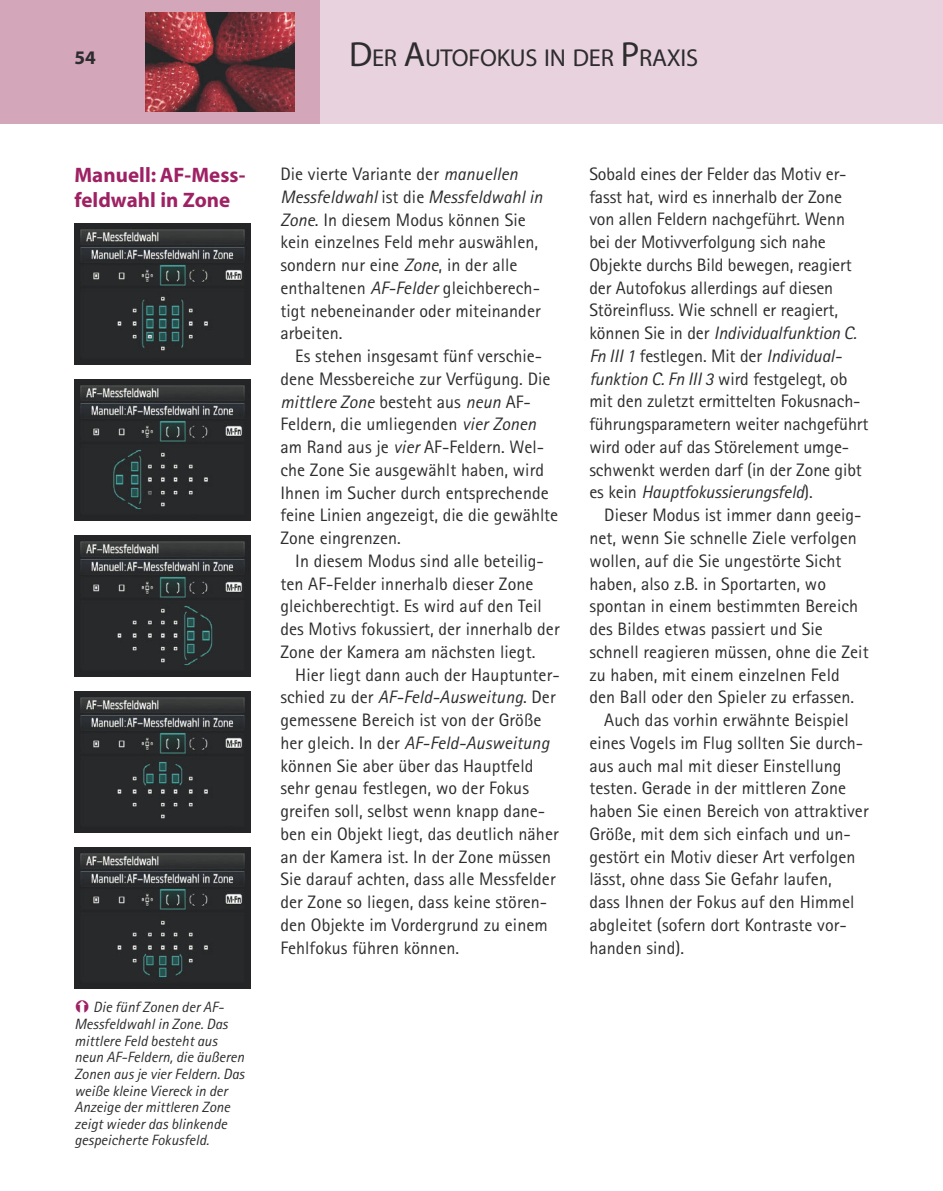
<style>
.page{position:relative;width:943px;height:1191px;background:#fff}
.page>*{position:absolute;margin:0;border:0;box-sizing:border-box;transform-origin:0 0}
.t1{font:24.5px "Myriad";letter-spacing:-.01em;color:#2d2c2e}
.t2{font:700 21px/24.5px "Myriad";color:#9e2263}
.t3{font:700 19.25px "Myriad";color:#2d2c2e}
.t4{font:18.03px/22.8px "Rotis Sans Serif";letter-spacing:.005em;color:#2d2c2e}
.t5{font:italic 14.88px/16.6px "Rotis Sans Serif";color:#2d2c2e}
.s1{font-size:35px}
.s2{font-style:italic}
</style>
<div class="page">
<div style="left:319px;top:0;width:347px;height:124px;background:#e8d2dd"></div>
<div style="left:666px;top:0;width:277px;height:124px;background:#e8d2dd"></div>
<div style="left:0;top:0;width:319px;height:124px;background:#d3a6ba"></div>
<img style="left:145px;top:12px;width:149px;height:99px">
<img style="left:74px;top:224px;width:177px;height:141px">
<img style="left:74px;top:380px;width:177px;height:140px">
<img style="left:74px;top:535px;width:177px;height:141px">
<img style="left:74px;top:691px;width:177px;height:141px">
<img style="left:74px;top:847px;width:177px;height:141px">
<p class="t3" style="left:74px;top:48px;width:23px">54</p>
<h1 class="t1" style="left:349px;top:45px;width:351px"><span class="s1">D</span>ER <span class="s1">A</span>UTOFOKUS IN DER <span class="s1">P</span>RAXIS</h1>
<p class="t2" style="left:74px;top:163px;width:173px">Manuell: AF-Mess&shy;feldwahl in Zone</p>
<p class="t5" style="left:74px;top:999px;width:171px;text-indent:19px">Die fünf Zonen der AF-<br>Messfeldwahl in Zone. Das mittlere Feld besteht aus neun AF-Feldern, die äußeren<br>Zonen aus je vier Feldern. Das weiße kleine Viereck in der<br>Anzeige der mittleren Zone zeigt wieder das blinkende gespeicherte Fokusfeld.</p>
<p class="t4" style="left:280px;top:162px;width:263px">Die vierte Variante der <span class="s2">manuellen<br>Messfeldwahl</span> ist die <span class="s2">Messfeldwahl in<br>Zone</span>. In diesem Modus können Sie kein einzelnes Feld mehr auswählen, sondern nur eine <span class="s2">Zone</span>, in der alle enthaltenen <span class="s2">AF-Felder</span> gleichberech&shy;tigt nebeneinander oder miteinander arbeiten.</p>
<p class="t4" style="left:280px;top:344px;width:279px;text-indent:15px">Es stehen insgesamt fünf verschie&shy;dene Messbereiche zur Verfügung. Die <span class="s2">mittlere Zone</span> besteht aus <span class="s2">neun</span> AF-Feldern, die umliegenden <span class="s2">vier Zonen </span>am Rand aus je <span class="s2">vier</span> AF-Feldern. Wel&shy;che Zone Sie ausgewählt haben, wird Ihnen im Sucher durch entsprechende feine Linien angezeigt, die die gewählte Zone eingrenzen.</p>
<p class="t4" style="left:280px;top:549px;width:281px;text-indent:15px">In diesem Modus sind alle beteilig&shy;ten AF-Felder innerhalb dieser Zone gleichberechtigt. Es wird auf den Teil des Motivs fokussiert, der innerhalb der Zone der Kamera am nächsten liegt.</p>
<p class="t4" style="left:280px;top:663px;width:281px;text-indent:15px">Hier liegt dann auch der Hauptunter&shy;schied zu der <span class="s2">AF-Feld-Ausweitung</span>. Der gemessene Bereich ist von der Größe her gleich. In der <span class="s2">AF-Feld-Ausweitung </span>können Sie aber über das Hauptfeld sehr genau festlegen, wo der Fokus greifen soll, selbst wenn knapp dane&shy;ben ein Objekt liegt, das deutlich näher an der Kamera ist. In der Zone müssen Sie darauf achten, dass alle Messfelder der Zone so liegen, dass keine stören&shy;den Objekte im Vordergrund zu einem Fehlfokus führen können.</p>
<p class="t4" style="left:589px;top:162px;width:280px">Sobald eines der Felder das Motiv er&shy;fasst hat, wird es innerhalb der Zone von allen Feldern nachgeführt. Wenn bei der Motivverfolgung sich nahe Objekte durchs Bild bewegen, reagiert der Autofokus allerdings auf diesen Störeinfluss. Wie schnell er reagiert, können Sie in der <span class="s2">Individualfunktion C.<br>Fn III 1</span> festlegen. Mit der <span class="s2">Individual&shy;funktion C. Fn III 3</span> wird festgelegt, ob mit den zuletzt ermittelten Fokusnach&shy;führungsparametern weiter nachgeführt wird oder auf das Störelement umge&shy;schwenkt werden darf (in der Zone gibt es kein <span class="s2">Hauptfokussierungsfeld</span>).</p>
<p class="t4" style="left:604px;top:503px;width:259px">Dieser Modus ist immer dann geeig-</p>
<p class="t4" style="left:589px;top:526px;width:269px">net, wenn Sie schnelle Ziele verfolgen</p>
<p class="t4" style="left:589px;top:549px;width:253px">wollen, auf die Sie ungestörte Sicht</p>
<p class="t4" style="left:589px;top:572px;width:238px">haben, also z.B. in Sportarten, wo</p>
<p class="t4" style="left:589px;top:594px;width:270px">spontan in einem bestimmten Bereich</p>
<p class="t4" style="left:589px;top:617px;width:235px">des Bildes etwas passiert und Sie</p>
<p class="t4" style="left:589px;top:640px;width:281px">schnell reagieren müssen, ohne die Zeit</p>
<p class="t4" style="left:589px;top:663px;width:252px">zu haben, mit einem einzelnen Feld</p>
<p class="t4" style="left:589px;top:685px;width:266px">den Ball oder den Spieler zu erfassen.</p>
<p class="t4" style="left:604px;top:708px;width:246px">Auch das vorhin erwähnte Beispiel</p>
<p class="t4" style="left:589px;top:731px;width:275px">eines Vogels im Flug sollten Sie durch-</p>
<p class="t4" style="left:589px;top:754px;width:253px">aus auch mal mit dieser Einstellung</p>
<p class="t4" style="left:589px;top:776px;width:258px">testen. Gerade in der mittleren Zone</p>
<p class="t4" style="left:589px;top:799px;width:281px">haben Sie einen Bereich von attraktiver</p>
<p class="t4" style="left:589px;top:822px;width:263px">Größe, mit dem sich einfach und un-</p>
<p class="t4" style="left:589px;top:845px;width:268px">gestört ein Motiv dieser Art verfolgen</p>
<p class="t4" style="left:589px;top:867px;width:244px">lässt, ohne dass Sie Gefahr laufen,</p>
<p class="t4" style="left:589px;top:890px;width:266px">dass Ihnen der Fokus auf den Himmel</p>
<p class="t4" style="left:589px;top:913px;width:259px">abgleitet (sofern dort Kontraste vor-</p>
<p class="t4" style="left:589px;top:936px;width:96px">handen sind).</p>
</div>
